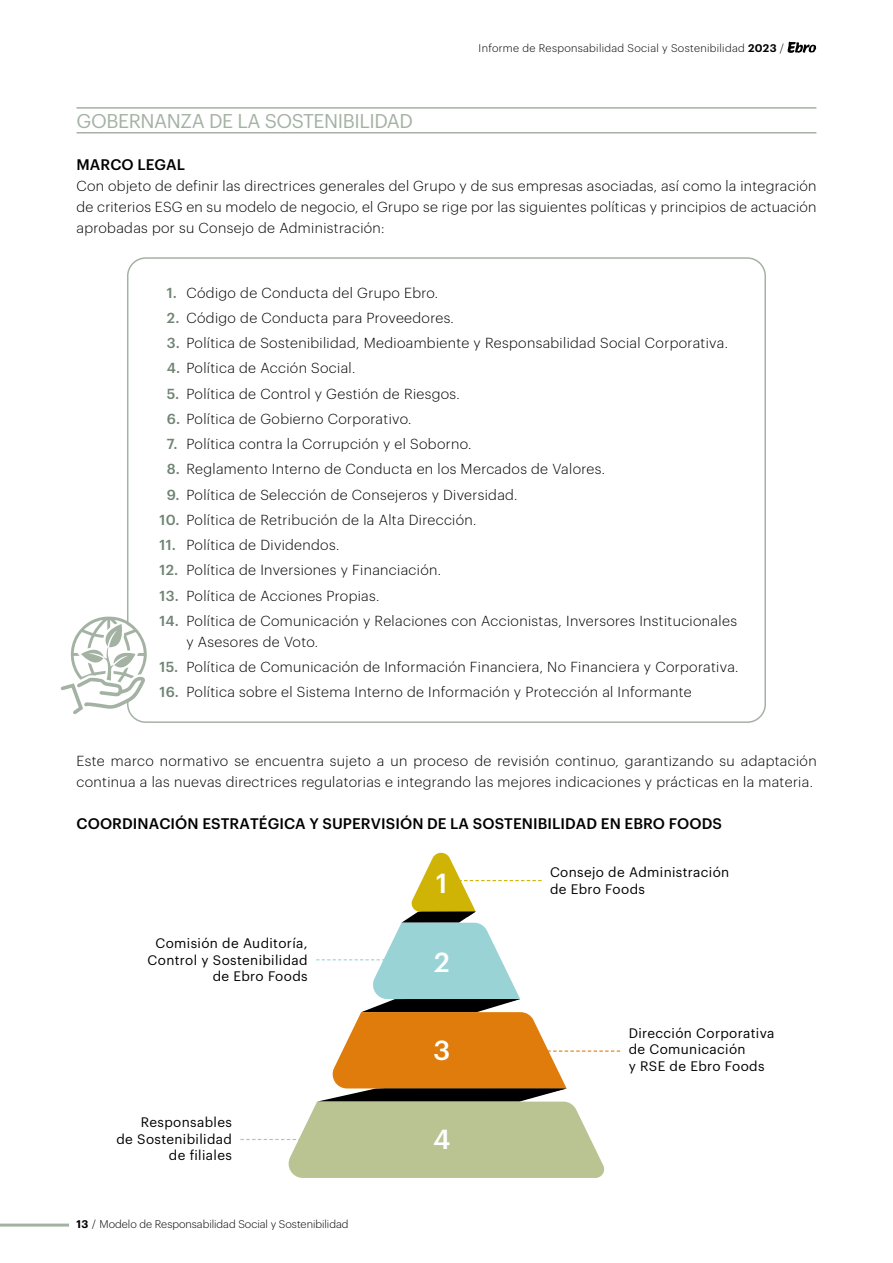
<style>
.page{position:relative;width:893px;height:1263px;background:#fff}
.page>*{position:absolute;margin:0;border:0;box-sizing:border-box;transform-origin:0 0}
._001_texto_seguido{font:500 27px "Graphik";color:#fff}
._002_ladillo{font:19.5px "Graphik";letter-spacing:-.025em;color:#a4b2a4}
._003_subladillo{font:500 15px "Graphik";letter-spacing:.005em;color:#000}
._001_texto_seguido_listado{font:300 14.25px/21px "Graphik";letter-spacing:.025em;color:#000}
._001_texto_seguido-2{font:300 14.25px/21px "Graphik";letter-spacing:.025em;color:#000;text-align:justify}
.Leyenda_-_esp{font:13.5px/16.5px "Graphik";letter-spacing:.025em;color:#000}
.t1{font:300 10.95px "Graphik";letter-spacing:.03em;color:#000}
.t2{font:300 10.95px "Graphik";letter-spacing:.01em;color:#000}
.s1{font-weight:600}
.s2{font-weight:500;color:#6f8473}
</style>
<div class="page">
<svg style="left:788px;top:42px;width:28px;height:11px"></svg>
<hr style="left:0;top:1223px;width:69px;height:3px;background:#a4b2a4">
<hr style="left:77px;top:107px;width:739px;height:2px;background:#a4b2a4">
<hr style="left:77px;top:132px;width:739px;height:2px;background:#a4b2a4">
<div style="left:127px;top:257px;width:639px;height:466px;border:2px solid #a4b2a4;border-radius:18px"></div>
<svg style="left:61px;top:616px;width:86px;height:98px"></svg>
<svg style="left:240px;top:852px;width:380px;height:326px"></svg>
<p class="t1" style="left:479px;top:40px;width:307px">Informe de Responsabilidad Social y Sostenibilidad <span class="s1">2023</span> /</p>
<p class="_002_ladillo" style="left:77px;top:106px;width:338px">GOBERNANZA DE LA SOSTENIBILIDAD</p>
<p class="_003_subladillo" style="left:77px;top:153px;width:110px">MARCO LEGAL</p>
<p class="_001_texto_seguido-2" style="left:77px;top:174px;width:741px">Con objeto de definir las directrices generales del Grupo y de sus empresas asociadas, así como la integración de criterios ESG en su modelo de negocio, el Grupo se rige por las siguientes políticas y principios de actuación aprobadas por su Consejo de Administración:</p>
<p class="_001_texto_seguido_listado" style="left:167px;top:281px;width:273px"><span class="s2">1.</span> Código de Conducta del Grupo Ebro.</p>
<p class="_001_texto_seguido_listado" style="left:167px;top:306px;width:288px"><span class="s2">2.</span> Código de Conducta para Proveedores.</p>
<p class="_001_texto_seguido_listado" style="left:167px;top:331px;width:563px"><span class="s2">3.</span> Política de Sostenibilidad, Medioambiente y Responsabilidad Social Corporativa.</p>
<p class="_001_texto_seguido_listado" style="left:167px;top:357px;width:190px"><span class="s2">4.</span> Política de Acción Social.</p>
<p class="_001_texto_seguido_listado" style="left:167px;top:382px;width:294px"><span class="s2">5.</span> Política de Control y Gestión de Riesgos.</p>
<p class="_001_texto_seguido_listado" style="left:167px;top:407px;width:246px"><span class="s2">6.</span> Política de Gobierno Corporativo.</p>
<p class="_001_texto_seguido_listado" style="left:167px;top:432px;width:306px"><span class="s2">7.</span> Política contra la Corrupción y el Soborno.</p>
<p class="_001_texto_seguido_listado" style="left:167px;top:458px;width:440px"><span class="s2">8.</span> Reglamento Interno de Conducta en los Mercados de Valores.</p>
<p class="_001_texto_seguido_listado" style="left:167px;top:483px;width:352px"><span class="s2">9.</span> Política de Selección de Consejeros y Diversidad.</p>
<p class="_001_texto_seguido_listado" style="left:159px;top:508px;width:319px"><span class="s2">10.</span> Política de Retribución de la Alta Dirección.</p>
<p class="_001_texto_seguido_listado" style="left:159px;top:533px;width:181px"><span class="s2">11.</span> Política de Dividendos.</p>
<p class="_001_texto_seguido_listado" style="left:159px;top:559px;width:283px"><span class="s2">12.</span> Política de Inversiones y Financiación.</p>
<p class="_001_texto_seguido_listado" style="left:159px;top:584px;width:221px"><span class="s2">13.</span> Política de Acciones Propias.</p>
<p class="_001_texto_seguido_listado" style="left:186px;top:609px;width:552px;text-indent:-27px"><span class="s2">14.</span> Política de Comunicación y Relaciones con Accionistas, Inversores Institucionales y Asesores de Voto.</p>
<p class="_001_texto_seguido_listado" style="left:159px;top:655px;width:581px"><span class="s2">15.</span> Política de Comunicación de Información Financiera, No Financiera y Corporativa.</p>
<p class="_001_texto_seguido_listado" style="left:159px;top:681px;width:534px"><span class="s2">16.</span> Política sobre el Sistema Interno de Información y Protección al Informante</p>
<p class="_001_texto_seguido-2" style="left:77px;top:749px;width:742px">Este marco normativo se encuentra sujeto a un proceso de revisión continuo, garantizando su adaptación continua a las nuevas directrices regulatorias e integrando las mejores indicaciones y prácticas en la materia.</p>
<p class="_003_subladillo" style="left:77px;top:812px;width:647px">COORDINACIÓN ESTRATÉGICA Y SUPERVISIÓN DE LA SOSTENIBILIDAD EN EBRO FOODS</p>
<p class="Leyenda_-_esp" style="left:148px;top:934px;width:161px;text-align:right">Comisión de Auditoría,<br>Control y Sostenibilidad de Ebro Foods</p>
<p class="Leyenda_-_esp" style="left:116px;top:1113px;width:117px;text-align:right">Responsables<br>de Sostenibilidad de filiales</p>
<p class="t2" style="left:77px;top:1216px;width:273px"><span class="s1">13</span> / Modelo de Responsabilidad Social y Sostenibilidad</p>
<p class="_001_texto_seguido" style="left:436px;top:863px;width:13px">1</p>
<p class="_001_texto_seguido" style="left:434px;top:942px;width:17px">2</p>
<p class="_001_texto_seguido" style="left:433px;top:1029px;width:18px">3</p>
<p class="_001_texto_seguido" style="left:433px;top:1119px;width:19px">4</p>
<p class="Leyenda_-_esp" style="left:550px;top:863px;width:181px">Consejo de Administración de Ebro Foods</p>
<p class="Leyenda_-_esp" style="left:629px;top:1023px;width:147px">Dirección Corporativa de Comunicación<br>y RSE de Ebro Foods</p>
</div>
